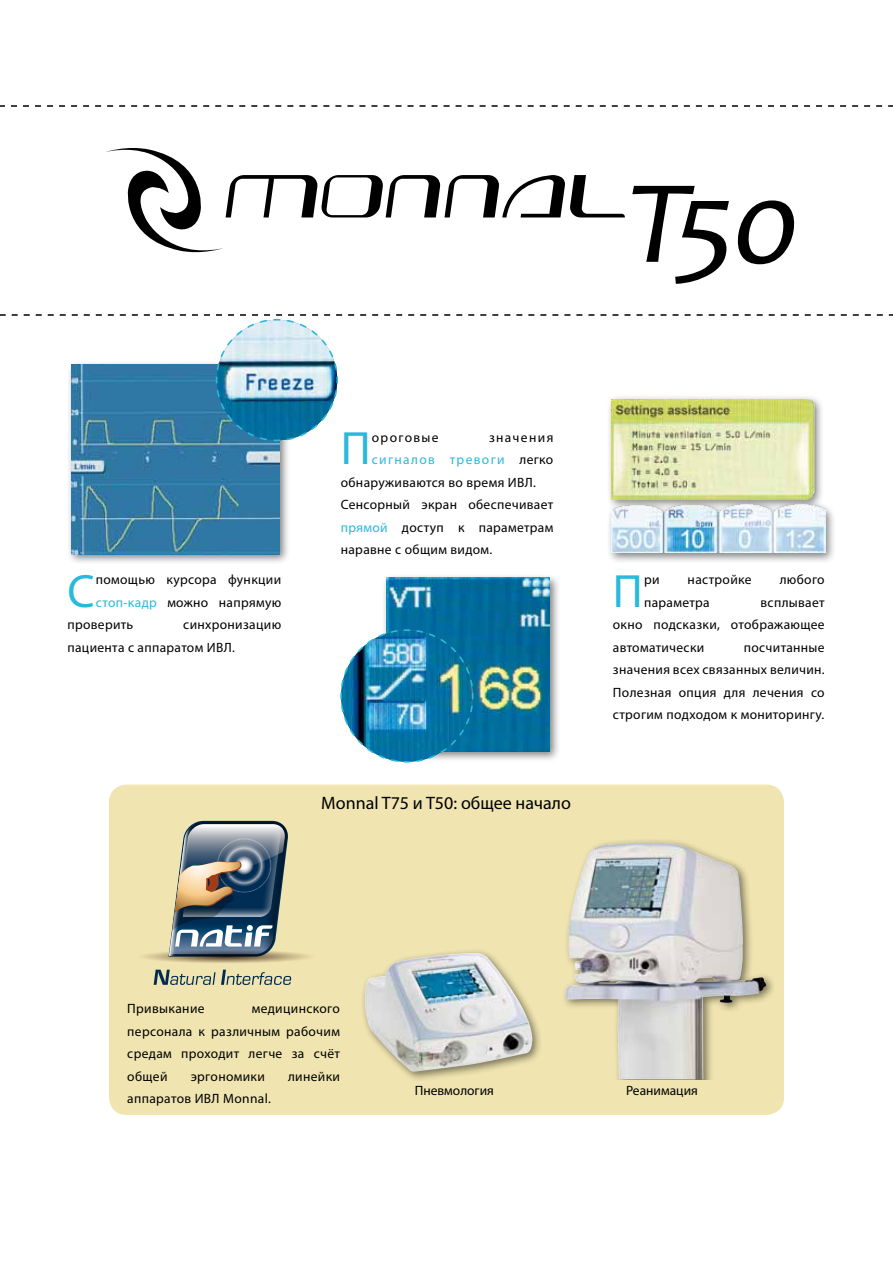
<style>
.page{position:relative;width:893px;height:1263px;background:#fff}
.page>*{position:absolute;margin:0;border:0;box-sizing:border-box;transform-origin:0 0}
.t1{font:46.95px "Myriad Pro";color:#29b9da}
.t2{font:18px "Myriad Pro";color:#000}
.t3{font:13.5px/22.5px "Myriad Pro";letter-spacing:.025em;color:#000;text-align:justify}
.t4{font:13.5px "Myriad Pro";color:#000}
.t5{font:13.5px "Myriad Pro";letter-spacing:.1em;color:#29b9da}
.t6{font:13.5px "Myriad Pro";letter-spacing:.1em;color:#000}
.s1{color:#29b9da}
.s2{color:#000}
</style>
<div class="page">
<svg style="left:0;top:105px;width:893px;height:2px"></svg>
<div style="left:109px;top:784px;width:675px;height:331px;background:#f0e5b0;border-radius:18px"></div>
<svg style="left:154px;top:970px;width:137px;height:15px"></svg>
<svg style="left:143px;top:820px;width:167px;height:143px"></svg>
<div style="left:66px;top:360px;width:224px;height:205px;background:#000;opacity:.5"></div>
<img style="left:71px;top:442px;width:208px;height:112px">
<div style="left:381px;top:573px;width:180px;height:190px;background:#000;opacity:.5"></div>
<img style="left:386px;top:578px;width:164px;height:174px">
<svg style="left:0;top:314px;width:893px;height:128px"></svg>
<img style="left:340px;top:628px;width:134px;height:135px">
<img style="left:565px;top:843px;width:201px;height:236px">
<div style="left:360px;top:948px;width:183px;height:135px;background:#000;opacity:.5"></div>
<img style="left:364px;top:953px;width:169px;height:119px">
<div style="left:606px;top:394px;width:231px;height:170px;background:#000;opacity:.5"></div>
<img style="left:612px;top:400px;width:213px;height:153px">
<svg style="left:632px;top:186px;width:97px;height:98px"></svg>
<svg style="left:106px;top:148px;width:519px;height:105px"></svg>
<svg style="left:737px;top:200px;width:58px;height:64px"></svg>
<h1 class="t1" style="left:67px;top:562px;width:29px">С</h1>
<p class="t3" style="left:96px;top:568px;width:187px">помощью курсора функции</p>
<p class="t3" style="left:96px;top:591px;width:187px"><span class="s1">стоп-кадр</span> можно напрямую</p>
<p class="t3" style="left:67px;top:613px;width:67px">проверить</p>
<p class="t3" style="left:67px;top:613px;width:215px;text-indent:116px">синхронизацию пациента с аппаратом ИВЛ.</p>
<h1 class="t1" style="left:341px;top:420px;width:31px">П</h1>
<p class="t6" style="left:372px;top:429px;width:68px">ороговые</p>
<p class="t6" style="left:489px;top:429px;width:66px">значения</p>
<p class="t5" style="left:372px;top:451px;width:183px">сигналов тревоги <span class="s2">легко</span></p>
<p class="t3" style="left:341px;top:471px;width:197px">обнаруживаются во время ИВЛ.</p>
<p class="t3" style="left:341px;top:493px;width:214px">Сенсорный экран обеспечивает</p>
<p class="t3" style="left:341px;top:516px;width:214px"><span class="s1">прямой</span> доступ к параметрам</p>
<p class="t3" style="left:341px;top:538px;width:153px">наравне с общим видом.</p>
<h2 class="t2" style="left:321px;top:792px;width:251px">Monnal T75 и T50: общее начало</h2>
<h1 class="t1" style="left:613px;top:562px;width:31px">П</h1>
<p class="t3" style="left:644px;top:568px;width:17px">ри</p>
<p class="t3" style="left:688px;top:568px;width:66px">настройке</p>
<p class="t3" style="left:780px;top:568px;width:46px">любого</p>
<p class="t3" style="left:613px;top:591px;width:213px;text-indent:148px">всплывает окно подсказки, отображающее автоматически</p>
<p class="t3" style="left:644px;top:591px;width:67px">параметра</p>
<p class="t3" style="left:613px;top:636px;width:213px;text-indent:131px">посчитанные значения всех связанных величин.<br>Полезная опция для лечения со строгим подходом к мониторингу.</p>
<p class="t3" style="left:127px;top:997px;width:79px">Привыкание</p>
<p class="t3" style="left:127px;top:997px;width:214px;text-indent:124px">медицинского персонала к различным рабочим средам проходит легче за счёт общей</p>
<p class="t3" style="left:191px;top:1065px;width:76px">эргономики</p>
<p class="t3" style="left:288px;top:1065px;width:53px">линейки</p>
<p class="t3" style="left:127px;top:1087px;width:145px">аппаратов ИВЛ Monnal.</p>
<p class="t4" style="left:415px;top:1082px;width:81px">Пневмология</p>
<p class="t4" style="left:626px;top:1082px;width:73px">Реанимация</p>
</div>
